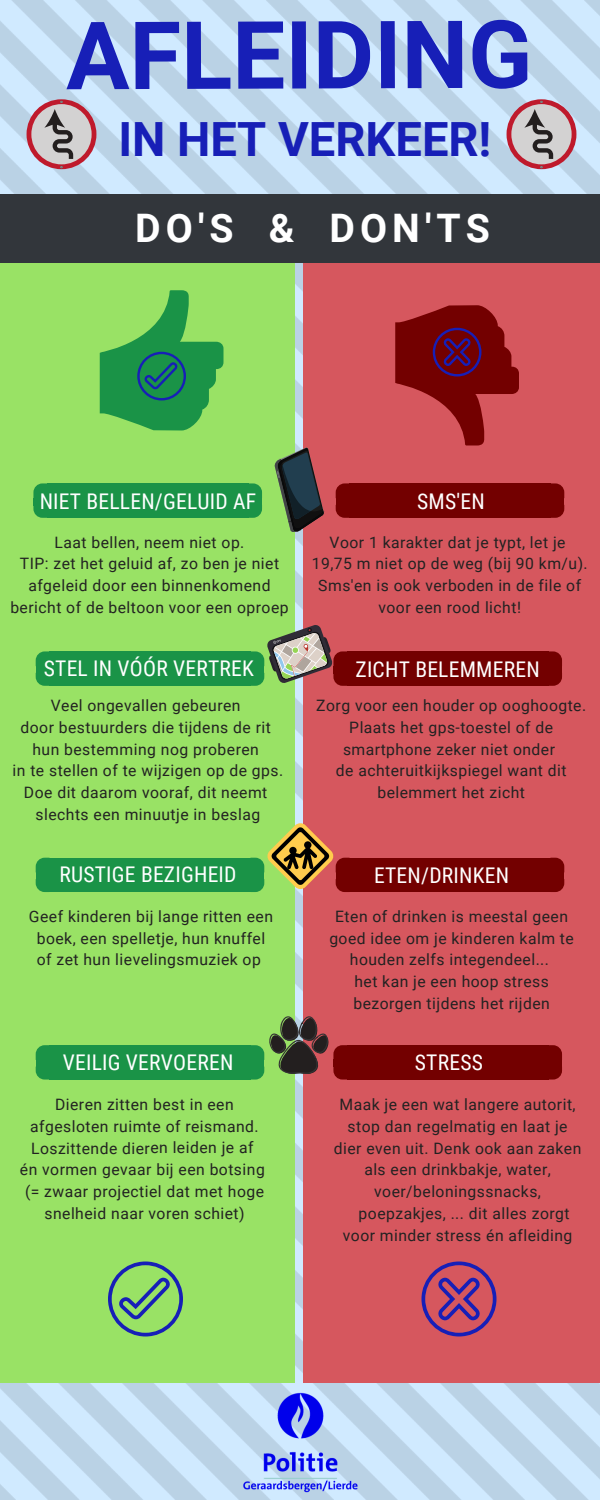
<style>
.page{position:relative;width:600px;height:1500px;background:#fff}
.page>*{position:absolute;margin:0;border:0;box-sizing:border-box;transform-origin:0 0}
.t1{font:700 94.3px "Roboto";letter-spacing:-.005em;color:#171fb7}
.t2{font:700 47.2px "Roboto";color:#171fb7}
.t3{font:700 39.3px "Roboto";letter-spacing:.13em;color:#fff}
.t4{font:21.6px "Roboto Condensed";letter-spacing:.01em;color:#fff}
.t5{font:15.7px/21.8px "Roboto";letter-spacing:.03em;color:#222;text-align:center}
</style>
<div class="page">
<img style="left:0;top:0;width:600px;height:1500px">
<div style="left:0;top:194px;width:296px;height:1189px;background:#99e265"></div>
<div style="left:303px;top:194px;width:297px;height:1189px;background:#d6575e"></div>
<div style="left:44px;top:1059px;width:216px;height:8px;background:#1a9347"></div>
<div style="left:49px;top:1045px;width:202px;height:15px;background:#1a9347"></div>
<svg style="left:36px;top:1045px;width:13px;height:14px"></svg>
<div style="left:36px;top:1059px;width:14px;height:8px;background:#1a9347"></div>
<div style="left:49px;top:1067px;width:202px;height:13px;background:#1a9347"></div>
<svg style="left:36px;top:1067px;width:13px;height:13px"></svg>
<svg style="left:249px;top:483px;width:13px;height:15px"></svg>
<div style="left:248px;top:498px;width:14px;height:7px;background:#1a9347"></div>
<div style="left:42px;top:497px;width:216px;height:9px;background:#1a9347"></div>
<div style="left:47px;top:483px;width:202px;height:15px;background:#1a9347"></div>
<svg style="left:33px;top:483px;width:14px;height:15px"></svg>
<div style="left:33px;top:498px;width:14px;height:7px;background:#1a9347"></div>
<div style="left:47px;top:505px;width:202px;height:13px;background:#1a9347"></div>
<svg style="left:33px;top:505px;width:14px;height:13px"></svg>
<svg style="left:249px;top:505px;width:13px;height:13px"></svg>
<div style="left:44px;top:872px;width:216px;height:8px;background:#1a9347"></div>
<div style="left:49px;top:858px;width:202px;height:14px;background:#1a9347"></div>
<svg style="left:36px;top:858px;width:13px;height:14px"></svg>
<div style="left:36px;top:872px;width:14px;height:8px;background:#1a9347"></div>
<div style="left:49px;top:879px;width:202px;height:13px;background:#1a9347"></div>
<svg style="left:36px;top:880px;width:13px;height:12px"></svg>
<div style="left:44px;top:665px;width:216px;height:9px;background:#1a9347"></div>
<div style="left:49px;top:651px;width:202px;height:15px;background:#1a9347"></div>
<svg style="left:36px;top:651px;width:13px;height:15px"></svg>
<div style="left:36px;top:666px;width:14px;height:7px;background:#1a9347"></div>
<div style="left:49px;top:673px;width:202px;height:13px;background:#1a9347"></div>
<svg style="left:36px;top:673px;width:13px;height:13px"></svg>
<div style="left:0;top:194px;width:600px;height:69px;background:#32363b"></div>
<svg style="left:549px;top:1045px;width:13px;height:14px"></svg>
<div style="left:548px;top:1059px;width:14px;height:8px;background:#730000"></div>
<div style="left:342px;top:1059px;width:216px;height:8px;background:#730000"></div>
<div style="left:347px;top:1045px;width:202px;height:15px;background:#730000"></div>
<div style="left:347px;top:1067px;width:202px;height:13px;background:#730000"></div>
<svg style="left:549px;top:1067px;width:13px;height:13px"></svg>
<svg style="left:551px;top:483px;width:13px;height:15px"></svg>
<div style="left:550px;top:498px;width:14px;height:7px;background:#730000"></div>
<div style="left:344px;top:497px;width:216px;height:9px;background:#730000"></div>
<div style="left:349px;top:483px;width:202px;height:15px;background:#730000"></div>
<svg style="left:336px;top:483px;width:13px;height:15px"></svg>
<div style="left:336px;top:498px;width:14px;height:7px;background:#730000"></div>
<div style="left:349px;top:505px;width:202px;height:13px;background:#730000"></div>
<svg style="left:336px;top:505px;width:13px;height:13px"></svg>
<svg style="left:551px;top:505px;width:13px;height:13px"></svg>
<svg style="left:551px;top:858px;width:13px;height:14px"></svg>
<div style="left:550px;top:872px;width:14px;height:8px;background:#730000"></div>
<div style="left:344px;top:872px;width:216px;height:8px;background:#730000"></div>
<div style="left:349px;top:858px;width:202px;height:14px;background:#730000"></div>
<div style="left:349px;top:879px;width:202px;height:13px;background:#730000"></div>
<svg style="left:551px;top:880px;width:13px;height:12px"></svg>
<svg style="left:395px;top:305px;width:124px;height:140px"></svg>
<svg style="left:422px;top:1262px;width:74px;height:74px"></svg>
<svg style="left:549px;top:651px;width:13px;height:15px"></svg>
<div style="left:548px;top:666px;width:14px;height:7px;background:#730000"></div>
<div style="left:342px;top:665px;width:216px;height:9px;background:#730000"></div>
<div style="left:347px;top:651px;width:202px;height:15px;background:#730000"></div>
<div style="left:347px;top:673px;width:202px;height:13px;background:#730000"></div>
<svg style="left:549px;top:673px;width:13px;height:13px"></svg>
<svg style="left:100px;top:290px;width:123px;height:140px"></svg>
<svg style="left:108px;top:1262px;width:75px;height:74px"></svg>
<svg style="left:275px;top:447px;width:49px;height:85px"></svg>
<svg style="left:251px;top:623px;width:96px;height:63px"></svg>
<div style="left:27px;top:99px;width:69px;height:70px;background:#bf1a2c;border-radius:50%"></div>
<svg style="left:31px;top:104px;width:61px;height:60px"></svg>
<svg style="left:44px;top:109px;width:29px;height:50px"></svg>
<div style="left:507px;top:99px;width:69px;height:70px;background:#bf1a2c;border-radius:50%"></div>
<svg style="left:511px;top:104px;width:61px;height:60px"></svg>
<svg style="left:524px;top:109px;width:29px;height:50px"></svg>
<svg style="left:250px;top:823px;width:100px;height:69px"></svg>
<svg style="left:251px;top:1016px;width:96px;height:64px"></svg>
<img style="left:242px;top:1389px;width:117px;height:111px">
<h1 class="t1" style="left:66px;top:1px;width:468px">AFLEIDING</h1>
<h2 class="t2" style="left:119px;top:112px;width:374px">IN HET VERKEER!</h2>
<h3 class="t3" style="left:135px;top:205px;width:356px">DO'S &amp; DON'TS</h3>
<h3 class="t4" style="left:40px;top:488px;width:218px">NIET BELLEN/GELUID AF</h3>
<p class="t5" style="left:10px;top:531px;width:280px">Laat bellen, neem niet op.<br>TIP: zet het geluid af, zo ben je niet afgeleid door een binnenkomend bericht of de beltoon voor een oproep</p>
<h3 class="t4" style="left:417px;top:488px;width:69px">SMS'EN</h3>
<p class="t5" style="left:312px;top:531px;width:277px">Voor 1 karakter dat je typt, let je<br>19,75 m niet op de weg (bij 90 km/u).<br>Sms'en is ook verboden in de file of voor een rood licht!</p>
<h3 class="t4" style="left:44px;top:656px;width:212px">STEL IN VÓÓR VERTREK</h3>
<h3 class="t4" style="left:356px;top:656px;width:186px">ZICHT BELEMMEREN</h3>
<p class="t5" style="left:13px;top:695px;width:272px">Veel ongevallen gebeuren<br>door bestuurders die tijdens de rit hun bestemming nog proberen<br>in te stellen of te wijzigen op de gps.<br>Doe dit daarom vooraf, dit neemt slechts een minuutje in beslag</p>
<p class="t5" style="left:316px;top:695px;width:271px">Zorg voor een houder op ooghoogte.<br>Plaats het gps-toestel of de smartphone zeker niet onder<br>de achteruitkijkspiegel want dit belemmert het zicht</p>
<h3 class="t4" style="left:59px;top:862px;width:179px">RUSTIGE BEZIGHEID</h3>
<h3 class="t4" style="left:374px;top:863px;width:136px">ETEN/DRINKEN</h3>
<p class="t5" style="left:29px;top:905px;width:246px">Geef kinderen bij lange ritten een boek, een spelletje, hun knuffel of zet hun lievelingsmuziek op</p>
<p class="t5" style="left:329px;top:905px;width:246px">Eten of drinken is meestal geen goed idee om je kinderen kalm te houden zelfs integendeel...<br>het kan je een hoop stress bezorgen tijdens het rijden</p>
<h3 class="t4" style="left:63px;top:1050px;width:172px">VEILIG VERVOEREN</h3>
<h3 class="t4" style="left:415px;top:1050px;width:70px">STRESS</h3>
<p class="t5" style="left:20px;top:1094px;width:246px">Dieren zitten best in een afgesloten ruimte of reismand.<br>Loszittende dieren leiden je af<br>én vormen gevaar bij een botsing (= zwaar projectiel dat met hoge snelheid naar voren schiet)</p>
<p class="t5" style="left:340px;top:1094px;width:238px">Maak je een wat langere autorit,</p>
<p class="t5" style="left:348px;top:1115px;width:222px">stop dan regelmatig en laat je</p>
<p class="t5" style="left:334px;top:1137px;width:249px">dier even uit. Denk ook aan zaken</p>
<p class="t5" style="left:364px;top:1159px;width:188px">als een drinkbakje, water,</p>
<p class="t5" style="left:374px;top:1181px;width:168px">voer/beloningssnacks,</p>
<p class="t5" style="left:359px;top:1202px;width:213px">poepzakjes, ... dit alles zorgt</p>
<p class="t5" style="left:343px;top:1224px;width:231px">voor minder stress én afleiding</p>
</div>
